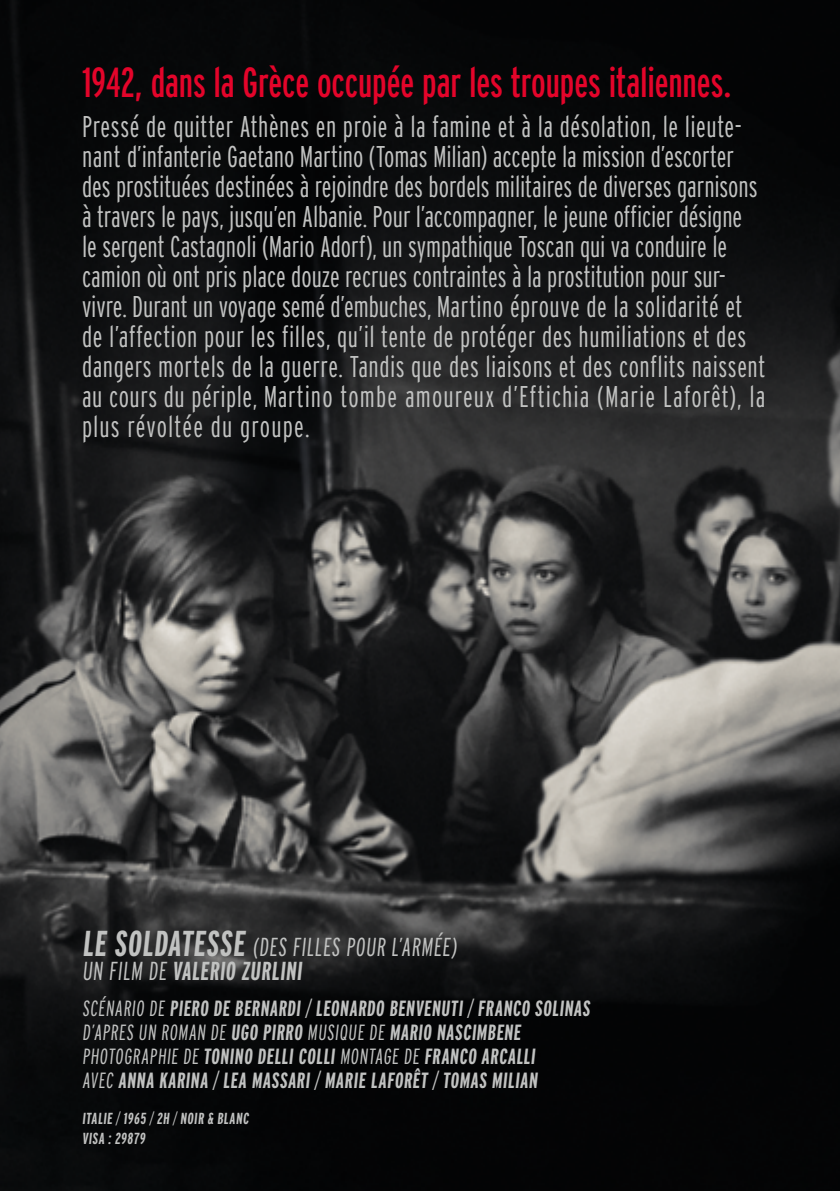
<style>
.page{position:relative;width:840px;height:1191px;background:#fff}
.page>*{position:absolute;margin:0;border:0;box-sizing:border-box;transform-origin:0 0}
.t1{font:42px "Interstate Compressed";letter-spacing:-.005em;color:#e4042a}
.t2{font:300 30px/30px "Interstate Compressed";color:#c1c2c1}
.t3{font:300 26px/24px "Interstate Compressed";color:#c1c2c1}
.t4{font:700 22px/24px "Interstate Compressed";color:#c1c2c1}
.t5{font:700 16px/20px "Interstate Compressed";color:#c1c2c1}
.s1{font-weight:700;font-size:36px}
.s2{font-weight:700}
.s3{font-weight:300}
</style>
<div class="page">
<img style="left:0;top:0;width:839px;height:1191px">
<h1 class="t1" style="left:82px;top:59px;width:650px">1942, dans la Grèce occupée par les troupes italiennes.</h1>
<p class="t2" style="left:82px;top:111px;width:684px">Pressé de quitter Athènes en proie à la famine et à la désolation, le lieute&shy;nant d’infanterie Gaetano Martino (Tomas Milian) accepte la mission d’escorter des prostituées destinées à rejoindre des bordels militaires de diverses garnisons à travers le pays, jusqu’en Albanie. Pour l’accompagner, le jeune officier désigne<br>le sergent Castagnoli (Mario Adorf), un sympathique Toscan qui va conduire le camion où ont pris place douze recrues contraintes à la prostitution pour sur&shy;vivre. Durant un voyage semé d’embuches, Martino éprouve de la solidarité et de l’affection pour les filles, qu’il tente de protéger des humiliations et des dangers mortels de la guerre. Tandis que des liaisons et des conflits naissent au cours du périple, Martino tombe amoureux d’Eftichia (Marie Laforêt), la plus révoltée du groupe.</p>
<p class="t3" style="left:82px;top:934px;width:379px"><span class="s1">LE SOLDATESSE</span> (DES FILLES POUR L’ARMÉE)<br>UN FILM DE <span class="s2">VALERIO ZURLINI</span></p>
<p class="t4" style="left:82px;top:996px;width:511px"><span class="s3">SCÉNARIO DE</span> PIERO DE BERNARDI <span class="s3">/</span> LEONARDO BENVENUTI <span class="s3">/</span> FRANCO SOLINAS <span class="s3">D’APRES UN ROMAN DE</span> UGO PIRRO <span class="s3">MUSIQUE DE</span> MARIO NASCIMBENE <span class="s3">PHOTOGRAPHIE DE</span> TONINO DELLI COLLI <span class="s3">MONTAGE DE</span> FRANCO ARCALLI<br><span class="s3">AVEC</span> ANNA KARINA <span class="s3">/</span> LEA MASSARI <span class="s3">/</span> MARIE LAFORÊT <span class="s3">/</span> TOMAS MILIAN</p>
<p class="t5" style="left:82px;top:1108px;width:170px">ITALIE <span class="s3">/</span> 1965 <span class="s3">/</span> 2H <span class="s3">/</span> NOIR &amp; BLANC<br>VISA : 29879</p>
</div>
